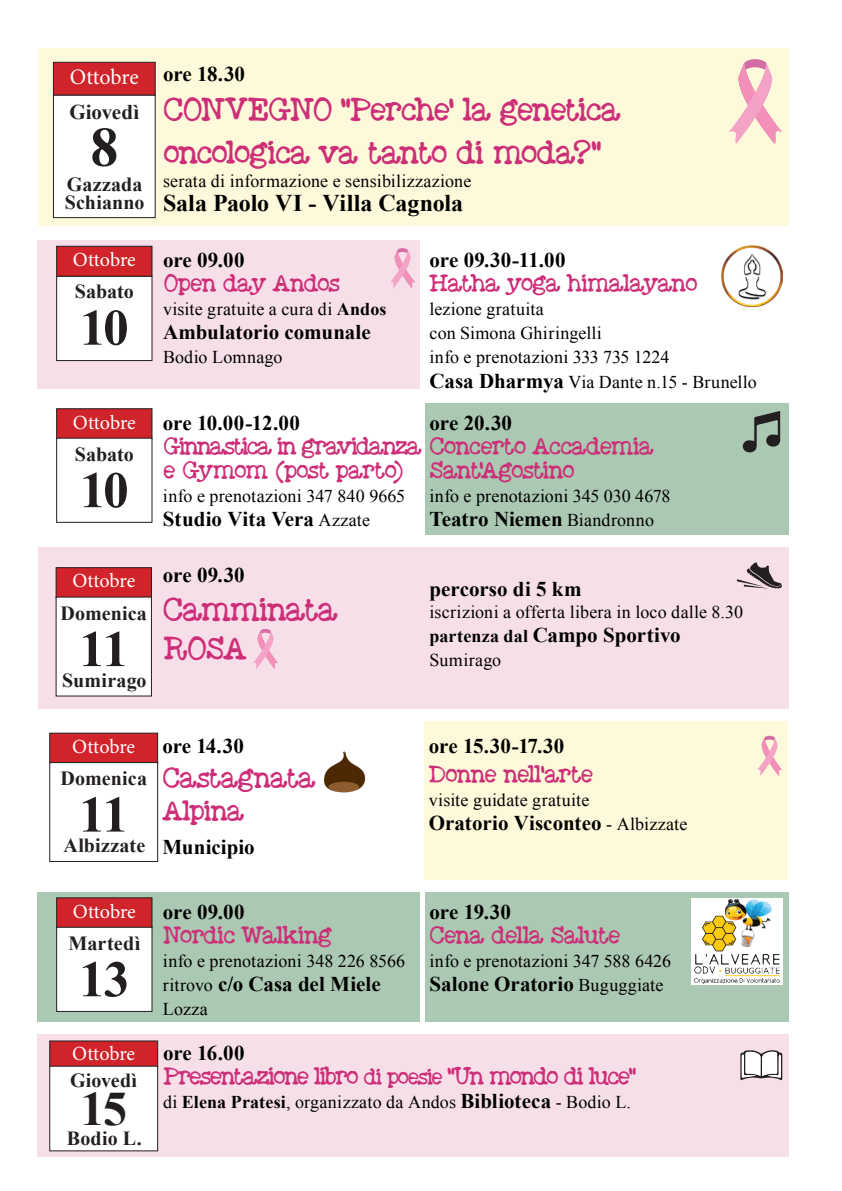
<style>
.page{position:relative;width:842px;height:1191px;background:#fff}
.page>*{position:absolute;margin:0;border:0;box-sizing:border-box;transform-origin:0 0}
.t1{font:700 56px "Times New Roman";color:#231f20}
.t2{font:700 51.2px "Times New Roman";letter-spacing:-.045em;color:#231f20}
.t3{font:700 48px "Times New Roman";color:#231f20}
.Testo_base{font:32px/43.2px "Moose";letter-spacing:-.01em;color:#cd2e78}
.Testo_base-2{font:28px "Moose";color:#cd2e78}
.Testo_base-3{font:24px/24px "Moose";letter-spacing:-.025em;color:#cd2e78}
.Testo_base-4{font:700 24px "Times New Roman";color:#000}
.Testo_base-5{font:24px "Moose";letter-spacing:-.005em;color:#cd2e78}
.t4{font:22px "Minion Pro";letter-spacing:-.01em;color:#fff}
.Testo_base-6{font:700 21px "Times New Roman";color:#000}
.t5{font:700 21px "Times New Roman";color:#231f20}
.t6{font:700 20px/18px "Times New Roman";letter-spacing:.005em;color:#231f20}
.t7{font:20px "Minion Pro";letter-spacing:-.01em;color:#fff}
.Testo_base-7{font:18px "Times New Roman";letter-spacing:.01em;color:#000}
.s1{font-weight:700}
.s2{font-weight:700;font-size:21px}
.s3{font-weight:400;font-size:18px}
.s4{font-size:18px}
.s5{font-size:22px}
</style>
<div class="page">
<div style="left:38px;top:1034px;width:751px;height:123px;background:#f7dfea"></div>
<div style="left:38px;top:240px;width:382px;height:148px;background:#f7dfea"></div>
<div style="left:425px;top:403px;width:363px;height:132px;background:#abc8b2"></div>
<div style="left:38px;top:547px;width:750px;height:161px;background:#f7dfea"></div>
<div style="left:425px;top:892px;width:363px;height:129px;background:#abc8b2"></div>
<div style="left:425px;top:721px;width:363px;height:159px;background:#fef9da"></div>
<div style="left:38px;top:48px;width:750px;height:177px;background:#fef9da"></div>
<div style="left:38px;top:892px;width:382px;height:129px;background:#abc8b2"></div>
<img style="left:692px;top:898px;width:90px;height:86px">
<div style="left:57px;top:246px;width:95px;height:30px;background:#d1232a;border:1px solid #231f20"></div>
<div style="left:57px;top:276px;width:95px;height:85px;background:#fff;border:1px solid #231f20"></div>
<div style="left:57px;top:408px;width:95px;height:31px;background:#d1232a;border:1px solid #231f20"></div>
<div style="left:57px;top:438px;width:95px;height:84px;background:#fff"></div>
<div style="left:53px;top:62px;width:102px;height:33px;background:#d1232a;border:1px solid #231f20"></div>
<div style="left:53px;top:95px;width:102px;height:123px;background:#fff;border:1px solid #231f20"></div>
<div style="left:57px;top:897px;width:95px;height:31px;background:#d1232a;border:1px solid #231f20"></div>
<div style="left:57px;top:927px;width:95px;height:84px;background:#fff"></div>
<div style="left:56px;top:567px;width:96px;height:31px;background:#d1232a;border:1px solid #231f20"></div>
<div style="left:56px;top:597px;width:96px;height:99px;background:#fff"></div>
<div style="left:50px;top:733px;width:108px;height:30px;background:#d1232a;border:1px solid #231f20"></div>
<div style="left:50px;top:762px;width:108px;height:99px;background:#fff;border:1px solid #231f20"></div>
<div style="left:50px;top:1040px;width:108px;height:26px;background:#d1232a"></div>
<div style="left:50px;top:1066px;width:108px;height:85px;background:#fff"></div>
<svg style="left:729px;top:59px;width:53px;height:85px"></svg>
<svg style="left:390px;top:248px;width:25px;height:40px"></svg>
<svg style="left:253px;top:629px;width:25px;height:39px"></svg>
<svg style="left:757px;top:735px;width:25px;height:40px"></svg>
<img style="left:324px;top:750px;width:42px;height:42px">
<svg style="left:737px;top:562px;width:45px;height:26px"></svg>
<img style="left:721px;top:245px;width:61px;height:61px">
<svg style="left:742px;top:411px;width:38px;height:42px"></svg>
<svg style="left:740px;top:1050px;width:42px;height:30px"></svg>
<p class="t4" style="left:70px;top:62px;width:70px">Ottobre</p>
<p class="t5" style="left:69px;top:97px;width:71px">Giovedì</p>
<p class="t1" style="left:90px;top:108px;width:29px">8</p>
<p class="t6" style="left:65px;top:175px;width:81px">Gazzada<br>Schianno</p>
<p class="t7" style="left:73px;top:246px;width:64px">Ottobre</p>
<p class="t6" style="left:75px;top:282px;width:61px">Sabato</p>
<p class="t2" style="left:80px;top:292px;width:50px">10</p>
<p class="t7" style="left:73px;top:409px;width:64px">Ottobre</p>
<p class="t6" style="left:75px;top:444px;width:61px">Sabato</p>
<p class="t2" style="left:80px;top:454px;width:50px">10</p>
<p class="Testo_base-6" style="left:163px;top:60px;width:84px">ore 18.30</p>
<p class="Testo_base" style="left:163px;top:90px;width:459px">CONVEGNO "Perche' la genetica oncologica va tanto di moda?"</p>
<p class="Testo_base-7" style="left:163px;top:169px;width:310px">serata di informazione e sensibilizzazione</p>
<p class="Testo_base-4" style="left:163px;top:186px;width:302px">Sala Paolo VI - Villa Cagnola</p>
<p class="Testo_base-6" style="left:163px;top:246px;width:83px">ore 09.00</p>
<p class="Testo_base-5" style="left:163px;top:273px;width:178px">Open day Andos</p>
<p class="Testo_base-7" style="left:163px;top:297px;width:225px">visite gratuite a cura di <span class="s1">Andos</span></p>
<p class="Testo_base-6" style="left:163px;top:318px;width:209px">Ambulatorio comunale</p>
<p class="Testo_base-7" style="left:163px;top:345px;width:121px">Bodio Lomnago</p>
<p class="Testo_base-6" style="left:429px;top:246px;width:138px">ore 09.30-11.00</p>
<p class="Testo_base-3" style="left:429px;top:273px;width:269px">Hatha yoga himalayano</p>
<p class="Testo_base-7" style="left:429px;top:297px;width:116px">lezione gratuita</p>
<p class="Testo_base-7" style="left:429px;top:321px;width:174px">con Simona Ghiringelli</p>
<p class="Testo_base-7" style="left:429px;top:345px;width:242px">info e prenotazioni 333 735 1224</p>
<p class="Testo_base-7" style="left:429px;top:369px;width:329px"><span class="s2">Casa Dharmya</span> Via Dante n.15 - Brunello</p>
<p class="Testo_base-6" style="left:163px;top:408px;width:139px">ore 10.00-12.00</p>
<p class="Testo_base-3" style="left:163px;top:460px;width:241px">e Gymom (post parto)</p>
<p class="Testo_base-7" style="left:163px;top:484px;width:244px">info e prenotazioni 347 840 9665</p>
<p class="Testo_base-6" style="left:163px;top:504px;width:209px">Studio Vita Vera <span class="s3">Azzate</span></p>
<p class="Testo_base-6" style="left:429px;top:408px;width:84px">ore 20.30</p>
<p class="Testo_base-3" style="left:429px;top:436px;width:225px;text-indent:-266px">Ginnastica in gravidanza Concerto Accademia<br>Sant'Agostino</p>
<p class="Testo_base-7" style="left:429px;top:484px;width:243px">info e prenotazioni 345 030 4678</p>
<p class="Testo_base-6" style="left:429px;top:504px;width:226px">Teatro Niemen <span class="s3">Biandronno</span></p>
<p class="t7" style="left:72px;top:567px;width:64px">Ottobre</p>
<p class="t6" style="left:61px;top:603px;width:88px">Domenica</p>
<p class="t2" style="left:79px;top:613px;width:50px">11</p>
<p class="t6" style="left:62px;top:670px;width:86px">Sumirago</p>
<p class="Testo_base-6" style="left:163px;top:560px;width:83px">ore 09.30</p>
<p class="Testo_base" style="left:163px;top:590px;width:176px">Camminata</p>
<p class="Testo_base" style="left:163px;top:629px;width:85px">ROSA</p>
<p class="Testo_base-6" style="left:429px;top:574px;width:154px">percorso di 5 km</p>
<p class="Testo_base-7" style="left:429px;top:599px;width:315px">iscrizioni a offerta libera in loco dalle 8.30</p>
<p class="Testo_base-6" style="left:429px;top:620px;width:253px"><span class="s4">partenza dal</span> Campo Sportivo</p>
<p class="Testo_base-7" style="left:429px;top:647px;width:73px">Sumirago</p>
<p class="t7" style="left:72px;top:733px;width:64px">Ottobre</p>
<p class="t6" style="left:60px;top:769px;width:88px">Domenica</p>
<p class="t2" style="left:79px;top:779px;width:50px">11</p>
<p class="t6" style="left:63px;top:836px;width:83px">Albizzate</p>
<p class="Testo_base-6" style="left:162px;top:731px;width:83px">ore 14.30</p>
<p class="Testo_base-2" style="left:162px;top:765px;width:154px">Castagnata</p>
<p class="Testo_base-2" style="left:162px;top:798px;width:83px">Alpina</p>
<p class="Testo_base-6" style="left:162px;top:833px;width:94px">Municipio</p>
<p class="Testo_base-6" style="left:429px;top:731px;width:137px">ore 15.30-17.30</p>
<p class="Testo_base-3" style="left:429px;top:764px;width:165px">Donne nell'arte</p>
<p class="Testo_base-7" style="left:429px;top:788px;width:162px">visite guidate gratuite</p>
<p class="Testo_base-6" style="left:429px;top:808px;width:260px">Oratorio Visconteo <span class="s3">- Albizzate</span></p>
<p class="t7" style="left:73px;top:898px;width:64px">Ottobre</p>
<p class="t6" style="left:68px;top:933px;width:73px">Martedì</p>
<p class="t2" style="left:79px;top:943px;width:52px">13</p>
<p class="t7" style="left:72px;top:1040px;width:64px">Ottobre</p>
<p class="t6" style="left:70px;top:1071px;width:68px">Giovedì</p>
<p class="t3" style="left:80px;top:1076px;width:48px">15</p>
<p class="t6" style="left:67px;top:1128px;width:76px">Bodio L.</p>
<p class="Testo_base-6" style="left:163px;top:897px;width:83px">ore 09.00</p>
<p class="Testo_base-3" style="left:163px;top:925px;width:170px">Nordic Walking</p>
<p class="Testo_base-7" style="left:163px;top:949px;width:244px">info e prenotazioni 348 226 8566</p>
<p class="Testo_base-6" style="left:163px;top:969px;width:219px"><span class="s3">ritrovo</span> c/o Casa del Miele</p>
<p class="Testo_base-7" style="left:163px;top:997px;width:46px">Lozza</p>
<p class="Testo_base-6" style="left:429px;top:897px;width:83px">ore 19.30</p>
<p class="Testo_base-3" style="left:429px;top:925px;width:192px">Cena della Salute</p>
<p class="Testo_base-7" style="left:429px;top:949px;width:243px">info e prenotazioni 347 588 6426</p>
<p class="Testo_base-6" style="left:429px;top:969px;width:236px">Salone Oratorio <span class="s3">Buguggiate</span></p>
<p class="Testo_base-6" style="left:163px;top:1038px;width:83px">ore 16.00</p>
<p class="Testo_base-3" style="left:163px;top:1065px;width:474px">Presentazione libro <span class="s5">di poesie</span> "Un mondo di luce"</p>
<p class="Testo_base-7" style="left:163px;top:1089px;width:470px">di <span class="s1">Elena Pratesi</span>, organizzato da Andos <span class="s2">Biblioteca</span> - Bodio L.</p>
</div>
